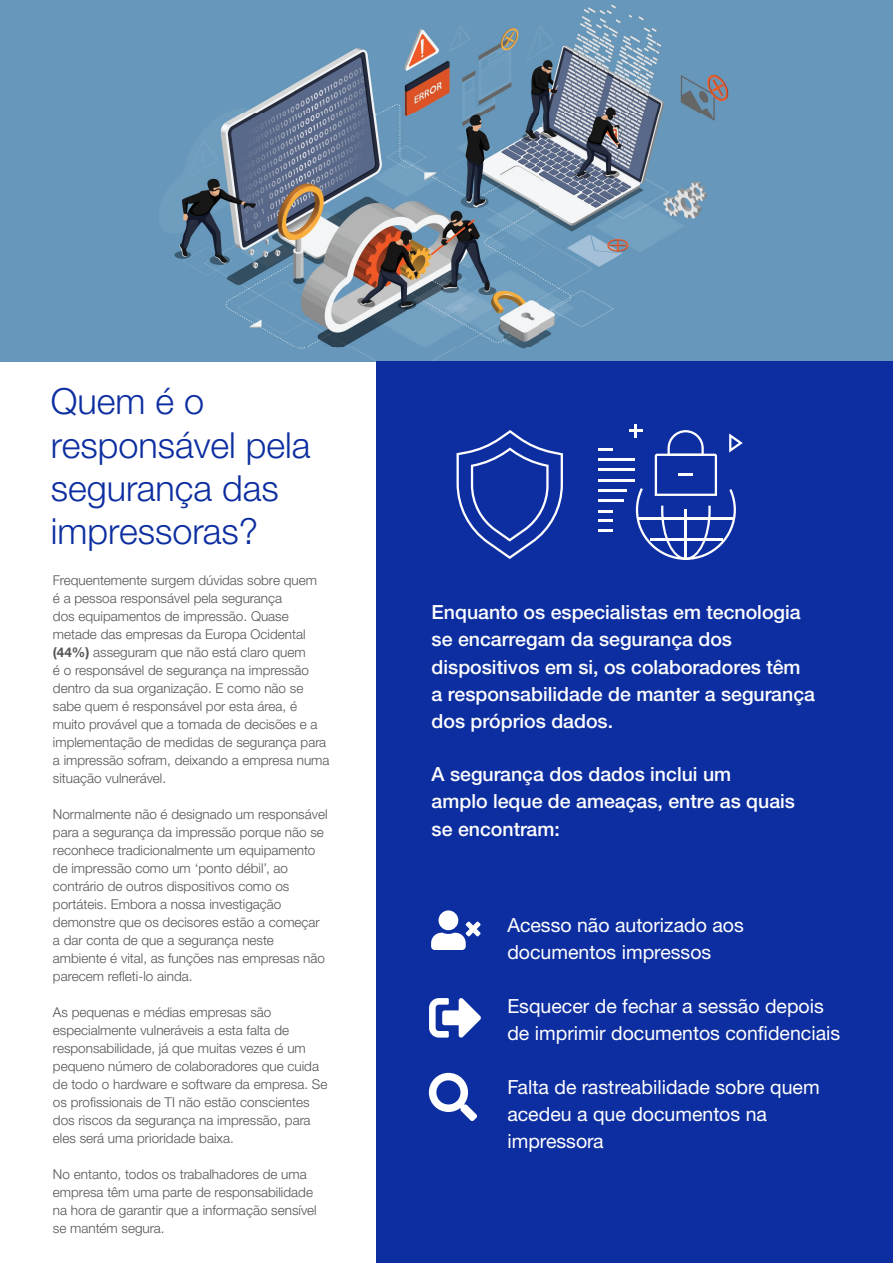
<style>
.page{position:relative;width:893px;height:1263px;background:#fff}
.page>*{position:absolute;margin:0;border:0;box-sizing:border-box;transform-origin:0 0}
.t1{font:300 36px/43.2px "Helvetica Neue LTW1 G";color:#0d2ea0}
.t2{font:500 19.5px/27px "Helvetica Neue LTW1 G";color:#fff}
.t3{font:19.5px/27px "Helvetica Neue LTW1 G";color:#fff}
.t4{font:300 13.5px/18px "Helvetica Neue LTW1 G";color:#545454}
.s1{font-weight:700}
</style>
<div class="page">
<img style="left:0;top:0;width:892px;height:361px">
<div style="left:376px;top:361px;width:516px;height:902px;background:#0d2ea0"></div>
<svg style="left:456px;top:430px;width:107px;height:129px"></svg>
<hr style="left:634px;top:424px;width:3px;height:14px;background:#fff">
<svg style="left:598px;top:448px;width:15px;height:2px"></svg>
<hr style="left:598px;top:479px;width:37px;height:2px;background:#fff">
<hr style="left:598px;top:489px;width:29px;height:3px;background:#fff">
<hr style="left:598px;top:500px;width:25px;height:2px;background:#fff">
<svg style="left:598px;top:510px;width:15px;height:2px"></svg>
<svg style="left:598px;top:520px;width:15px;height:2px"></svg>
<svg style="left:598px;top:529px;width:15px;height:2px"></svg>
<hr style="left:598px;top:469px;width:37px;height:2px;background:#fff">
<hr style="left:598px;top:458px;width:37px;height:3px;background:#fff">
<svg style="left:628px;top:430px;width:114px;height:130px"></svg>
<svg style="left:429px;top:1073px;width:48px;height:48px"></svg>
<svg style="left:429px;top:998px;width:52px;height:40px"></svg>
<svg style="left:431px;top:910px;width:49px;height:40px"></svg>
<h1 class="t1" style="left:51px;top:380px;width:261px">Quem é o responsável pela segurança das impressoras?</h1>
<p class="t4" style="left:53px;top:571px;width:278px">Frequentemente surgem dúvidas sobre quem<br>é a pessoa responsável pela segurança<br>dos equipamentos de impressão. Quase metade das empresas da Europa Ocidental <span class="s1">(44%)</span> asseguram que não está claro quem<br>é o responsável de segurança na impressão dentro da sua organização. E como não se sabe quem é responsável por esta área, é muito provável que a tomada de decisões e a implementação de medidas de segurança para a impressão sofram, deixando a empresa numa situação vulnerável.</p>
<p class="t4" style="left:53px;top:805px;width:276px">Normalmente não é designado um responsável para a segurança da impressão porque não se reconhece tradicionalmente um equipamento de impressão como um ‘ponto débil’, ao contrário de outros dispositivos como os portáteis. Embora a nossa investigação demonstre que os decisores estão a começar a dar conta de que a segurança neste ambiente é vital, as funções nas empresas não parecem refleti-lo ainda.</p>
<p class="t4" style="left:53px;top:1003px;width:276px">As pequenas e médias empresas são especialmente vulneráveis a esta falta de responsabilidade, já que muitas vezes é um pequeno número de colaboradores que cuida de todo o hardware e software da empresa. Se os profissionais de TI não estão conscientes dos riscos da segurança na impressão, para eles será uma prioridade baixa.</p>
<p class="t4" style="left:53px;top:1165px;width:265px">No entanto, todos os trabalhadores de uma empresa têm uma parte de responsabilidade na hora de garantir que a informação sensível se mantém segura.</p>
<h2 class="t2" style="left:431px;top:599px;width:385px">Enquanto os especialistas em tecnologia se encarregam da segurança dos dispositivos em si, os colaboradores têm a responsabilidade de manter a segurança dos próprios dados.</h2>
<h2 class="t2" style="left:431px;top:761px;width:365px">A segurança dos dados inclui um<br>amplo leque de ameaças, entre as quais se encontram:</h2>
<h2 class="t3" style="left:507px;top:911px;width:238px">Acesso não autorizado aos documentos impressos</h2>
<h2 class="t3" style="left:507px;top:992px;width:334px">Esquecer de fechar a sessão depois de imprimir documentos confidenciais</h2>
<h2 class="t3" style="left:507px;top:1074px;width:314px">Falta de rastreabilidade sobre quem acedeu a que documentos na impressora</h2>
</div>
